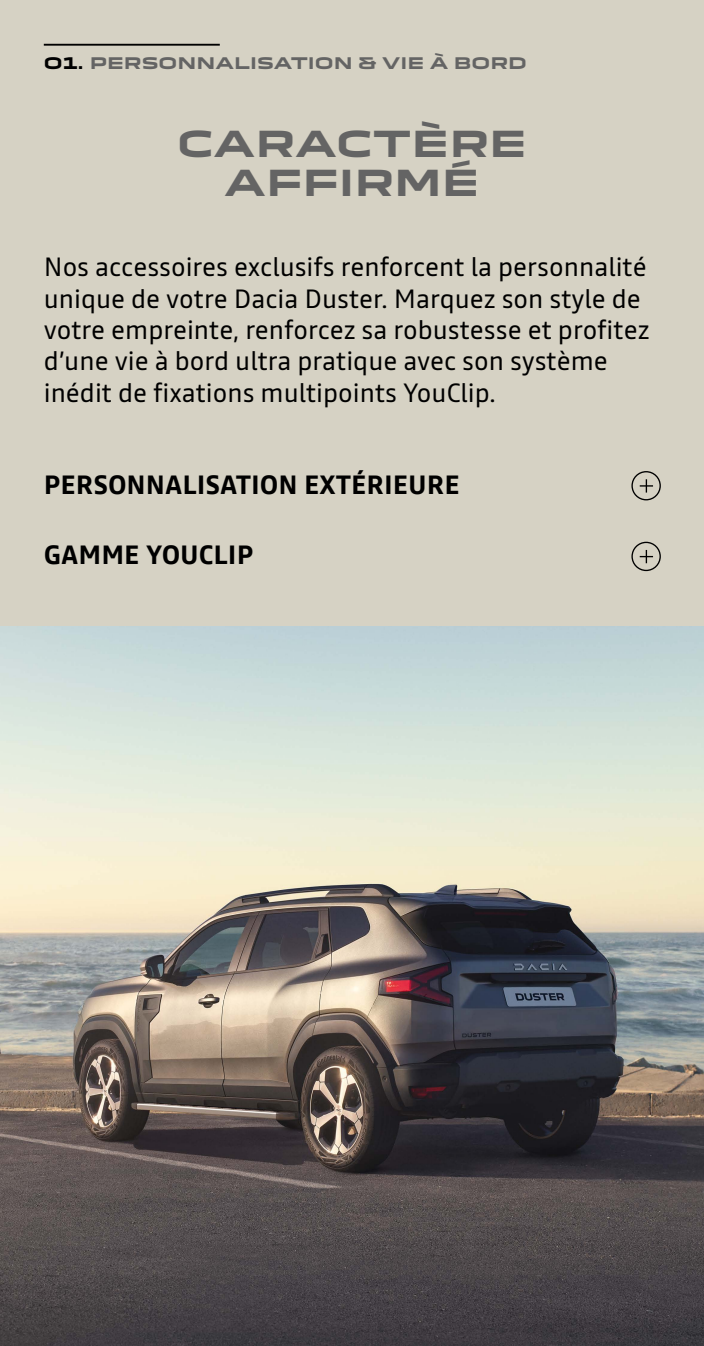
<style>
.page{position:relative;width:704px;height:1346px;background:#fff}
.page>*{position:absolute;margin:0;border:0;box-sizing:border-box;transform-origin:0 0}
.t1{font:700 35px/38.1px "Dacia Block Extended";color:#646464;text-align:center}
.t2{font:26.25px/31.2px "Read";color:#000}
.t3{font:700 26.25px "Read";color:#000}
.t4{font:700 15.62px "Dacia Block Extended";color:#646464}
.s1{color:#000}
</style>
<div class="page">
<div style="left:0;top:0;width:703px;height:1345px;background:#d6d2c4"></div>
<img style="left:0;top:626px;width:703px;height:719px">
<hr style="left:44px;top:44px;width:176px;height:2px;background:#000">
<div style="left:631px;top:471px;width:29px;height:29px;border:1px solid #000;border-radius:50%"></div>
<svg style="left:639px;top:479px;width:13px;height:13px"></svg>
<div style="left:631px;top:541px;width:29px;height:30px;border:1px solid #000;border-radius:50%"></div>
<svg style="left:639px;top:550px;width:13px;height:13px"></svg>
<p class="t4" style="left:44px;top:54px;width:484px"><span class="s1">O1.</span> PERSONNALISATION &amp; VIE À BORD</p>
<h1 class="t1" style="left:177px;top:126px;width:351px">CARACTÈRE<br>AFFIRMÉ</h1>
<p class="t2" style="left:44px;top:251px;width:606px">Nos accessoires exclusifs renforcent la personnalité unique de votre Dacia Duster. Marquez son style de votre empreinte, renforcez sa robustesse et profitez d’une vie à bord ultra pratique avec son système inédit de fixations multipoints YouClip.</p>
<p class="t3" style="left:44px;top:466px;width:417px">PERSONNALISATION EXTÉRIEURE</p>
<p class="t3" style="left:44px;top:536px;width:211px">GAMME YOUCLIP</p>
</div>
